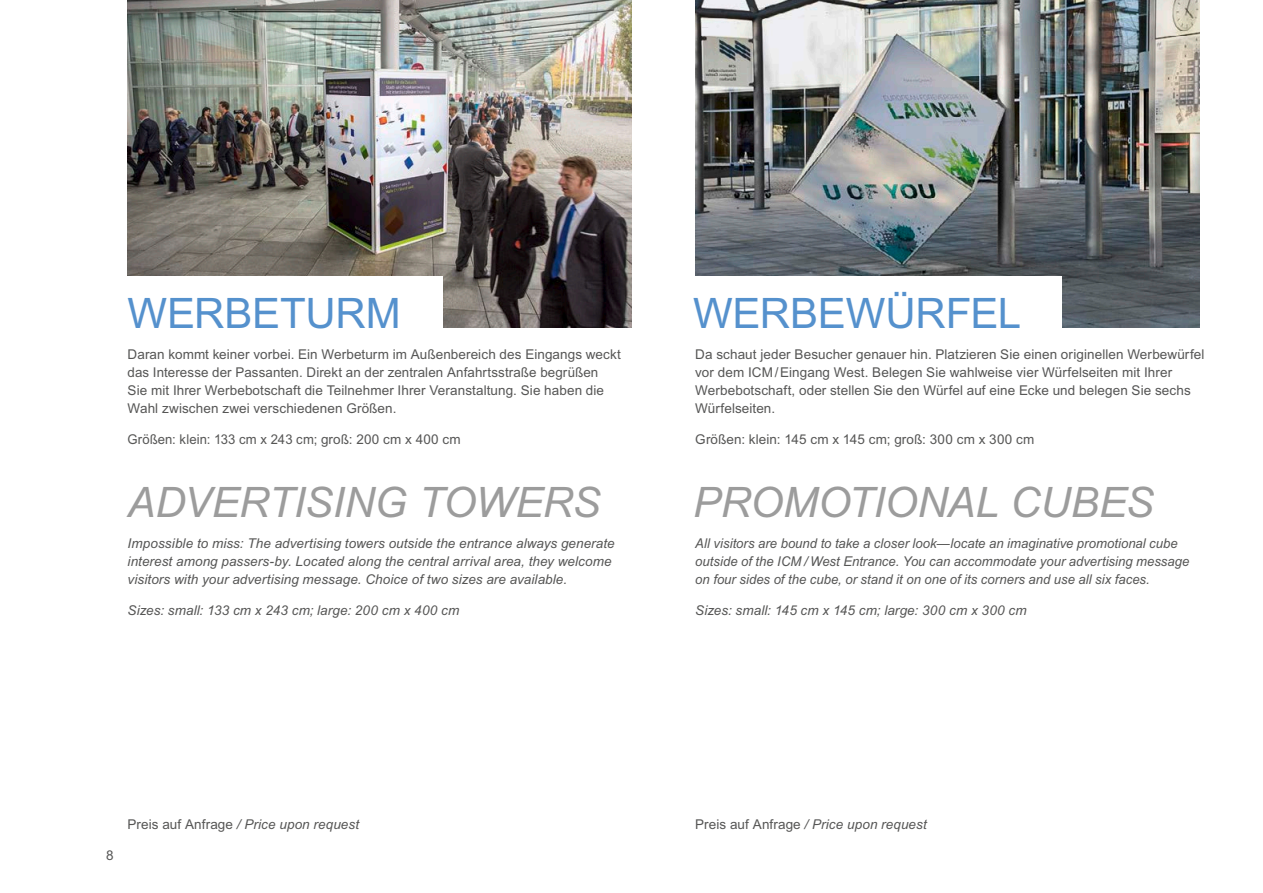
<style>
.page{position:relative;width:1263px;height:893px;background:#fff}
.page>*{position:absolute;margin:0;border:0;box-sizing:border-box;transform-origin:0 0}
.t1{font:italic 42px "Arial";letter-spacing:-.01em;color:#9c9c9c}
.t2{font:42px "Arial";letter-spacing:-.005em;color:#5591cd}
.t3{font:italic 13.5px/18px "Arial";letter-spacing:.005em;color:#565655}
.t4{font:13.5px/18px "Arial";letter-spacing:.005em;color:#565655}
.s1{font-style:normal}
</style>
<div class="page">
<img style="left:695px;top:0;width:504px;height:327px">
<img style="left:128px;top:0;width:503px;height:327px">
<div style="left:128px;top:276px;width:315px;height:73px;background:#fff"></div>
<div style="left:693px;top:276px;width:369px;height:73px;background:#fff"></div>
<h1 class="t2" style="left:128px;top:284px;width:275px">WERBETURM</h1>
<p class="t4" style="left:128px;top:345px;width:495px">Daran kommt keiner vorbei. Ein Werbeturm im Außenbereich des Eingangs weckt das Interesse der Passanten. Direkt an der zentralen Anfahrtsstraße begrüßen Sie mit Ihrer Werbebotschaft die Teilnehmer Ihrer Veranstaltung. Sie haben die Wahl zwischen zwei verschiedenen Größen.</p>
<p class="t4" style="left:128px;top:430px;width:335px">Größen: klein: 133 cm x 243 cm; groß: 200 cm x 400 cm</p>
<h1 class="t1" style="left:128px;top:475px;width:475px">ADVERTISING TOWERS</h1>
<p class="t3" style="left:128px;top:535px;width:489px">Impossible to miss: The advertising towers outside the entrance always generate interest among passers-by. Located along the central arrival area, they welcome visitors with your advertising message. Choice of two sizes are available.</p>
<p class="t3" style="left:128px;top:602px;width:333px">Sizes: small: 133 cm x 243 cm; large: 200 cm x 400 cm</p>
<h1 class="t2" style="left:693px;top:284px;width:329px">WERBEWÜRFEL</h1>
<p class="t4" style="left:695px;top:345px;width:511px">Da schaut jeder Besucher genauer hin. Platzieren Sie einen originellen Werbewürfel vor dem ICM/Eingang West. Belegen Sie wahlweise vier Würfelseiten mit Ihrer Werbebotschaft, oder stellen Sie den Würfel auf eine Ecke und belegen Sie sechs Würfelseiten.</p>
<p class="t4" style="left:695px;top:430px;width:341px">Größen: klein: 145 cm x 145 cm; groß: 300 cm x 300 cm</p>
<h1 class="t1" style="left:693px;top:475px;width:462px">PROMOTIONAL CUBES</h1>
<p class="t3" style="left:695px;top:535px;width:496px">All visitors are bound to take a closer look—locate an imaginative promotional cube outside of the ICM / West Entrance. You can accommodate your advertising message on four sides of the cube, or stand it on one of its corners and use all six faces.</p>
<p class="t3" style="left:695px;top:602px;width:333px">Sizes: small: 145 cm x 145 cm; large: 300 cm x 300 cm</p>
<p class="t4" style="left:106px;top:846px;width:9px">8</p>
<p class="t3" style="left:128px;top:816px;width:233px"><span class="s1">Preis auf Anfrage</span> / Price upon request</p>
<p class="t3" style="left:695px;top:816px;width:233px"><span class="s1">Preis auf Anfrage</span> / Price upon request</p>
</div>
